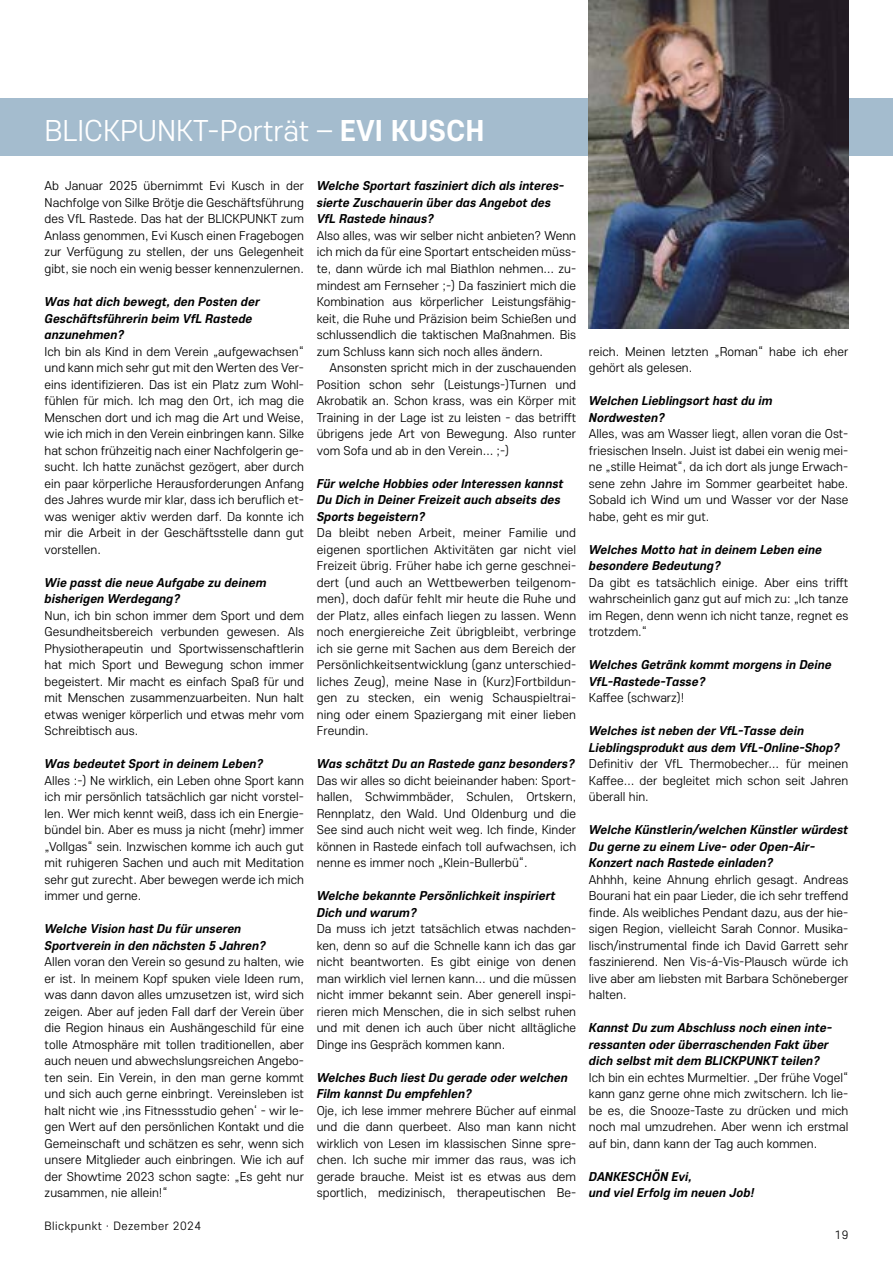
<style>
.page{position:relative;width:893px;height:1263px;background:#fff}
.page>*{position:absolute;margin:0;border:0;box-sizing:border-box;transform-origin:0 0}
.Ügross{font:300 30px "Core Sans E 35";color:#fff}
.Grundschrift_Ohne_Einzug{font:300 12.75px/16.5px "Core Sans E 35";color:#000;text-align:justify}
.Grundschrift_Ohne_Einzug-2{font:12.75px/16.5px "Core Sans E 65 Bold It";color:#000}
.Grundschrift_3mm_Einzug{font:300 12.75px/16.5px "Core Sans E 35";color:#000;text-align:justify}
.t1{font:300 12px "Core Sans E 35";letter-spacing:.04em;color:#000}
.s1{font-family:"Core Sans E 65";font-weight:700}
</style>
<div class="page">
<div style="left:0;top:98px;width:893px;height:57px;background:#a4bcce"></div>
<img style="left:589px;top:0;width:259px;height:328px">
<p class="Ügross" style="left:45px;top:111px;width:441px">BLICKPUNKT-Porträt – <span class="s1">EVI KUSCH</span></p>
<p class="Grundschrift_Ohne_Einzug" style="left:45px;top:177px;width:261px">Ab Januar 2025 übernimmt Evi Kusch in der Nachfolge von Silke Brötje die Geschäftsführung des VfL Rastede. Das hat der BLICKPUNKT zum Anlass genommen, Evi Kusch einen Fragebogen zur Verfügung zu stellen, der uns Gelegenheit gibt, sie noch ein wenig besser kennenzulernen.</p>
<p class="Grundschrift_Ohne_Einzug-2" style="left:45px;top:293px;width:217px">Was hat dich bewegt, den Posten der<br>Geschäftsführerin beim VfL Rastede anzunehmen?</p>
<p class="Grundschrift_Ohne_Einzug" style="left:45px;top:342px;width:261px">Ich bin als Kind in dem Verein „aufgewachsen“ und kann mich sehr gut mit den Werten des Ver&shy;eins identifizieren. Das ist ein Platz zum Wohl&shy;fühlen für mich. Ich mag den Ort, ich mag die Menschen dort und ich mag die Art und Weise, wie ich mich in den Verein einbringen kann. Silke hat schon frühzeitig nach einer Nachfolgerin ge&shy;sucht. Ich hatte zunächst gezögert, aber durch ein paar körperliche Herausforderungen Anfang des Jahres wurde mir klar, dass ich beruflich et&shy;was weniger aktiv werden darf. Da konnte ich mir die Arbeit in der Geschäftsstelle dann gut vorstellen.</p>
<p class="Grundschrift_Ohne_Einzug-2" style="left:45px;top:573px;width:223px">Wie passt die neue Aufgabe zu deinem bisherigen Werdegang?</p>
<p class="Grundschrift_Ohne_Einzug" style="left:45px;top:606px;width:261px">Nun, ich bin schon immer dem Sport und dem Gesundheitsbereich verbunden gewesen. Als Physiotherapeutin und Sportwissenschaftlerin hat mich Sport und Bewegung schon immer begeistert. Mir macht es einfach Spaß für und mit Menschen zusammenzuarbeiten. Nun halt etwas weniger körperlich und etwas mehr vom Schreibtisch aus.</p>
<p class="Grundschrift_Ohne_Einzug-2" style="left:45px;top:755px;width:220px">Was bedeutet Sport in deinem Leben?</p>
<p class="Grundschrift_Ohne_Einzug" style="left:45px;top:771px;width:261px">Alles :-) Ne wirklich, ein Leben ohne Sport kann ich mir persönlich tatsächlich gar nicht vorstel&shy;len. Wer mich kennt weiß, dass ich ein Energie&shy;bündel bin. Aber es muss ja nicht (mehr) immer „Vollgas“ sein. Inzwischen komme ich auch gut mit ruhigeren Sachen und auch mit Meditation sehr gut zurecht. Aber bewegen werde ich mich immer und gerne.</p>
<p class="Grundschrift_Ohne_Einzug-2" style="left:45px;top:920px;width:223px">Welche Vision hast Du für unseren<br>Sportverein in den nächsten 5 Jahren?</p>
<p class="Grundschrift_Ohne_Einzug" style="left:45px;top:953px;width:261px">Allen voran den Verein so gesund zu halten, wie er ist. In meinem Kopf spuken viele Ideen rum, was dann davon alles umzusetzen ist, wird sich zeigen. Aber auf jeden Fall darf der Verein über die Region hinaus ein Aushängeschild für eine tolle Atmosphäre mit tollen traditionellen, aber auch neuen und abwechslungsreichen Angebo&shy;ten sein. Ein Verein, in den man gerne kommt und sich auch gerne einbringt. Vereinsleben ist halt nicht wie ‚ins Fitnessstudio gehen‘ - wir le&shy;gen Wert auf den persönlichen Kontakt und die Gemeinschaft und schätzen es sehr, wenn sich unsere Mitglieder auch einbringen. Wie ich auf der Showtime 2023 schon sagte: „Es geht nur zusammen, nie allein!“</p>
<p class="t1" style="left:45px;top:1218px;width:158px">Blickpunkt · Dezember 2024</p>
<p class="Grundschrift_Ohne_Einzug-2" style="left:317px;top:177px;width:249px">Welche Sportart fasziniert dich als interes&shy;sierte Zuschauerin über das Angebot des<br>VfL Rastede hinaus?</p>
<p class="Grundschrift_Ohne_Einzug" style="left:317px;top:227px;width:261px">Also alles, was wir selber nicht anbieten? Wenn ich mich da für eine Sportart entscheiden müss&shy;te, dann würde ich mal Biathlon nehmen… zu&shy;mindest am Fernseher ;-) Da fasziniert mich die Kombination aus körperlicher Leistungsfähig&shy;keit, die Ruhe und Präzision beim Schießen und schlussendlich die taktischen Maßnahmen. Bis zum Schluss kann sich noch alles ändern.</p>
<p class="Grundschrift_3mm_Einzug" style="left:317px;top:359px;width:261px;text-indent:13px">Ansonsten spricht mich in der zuschauenden Position schon sehr (Leistungs-)Turnen und Akrobatik an. Schon krass, was ein Körper mit Training in der Lage ist zu leisten - das betrifft übrigens jede Art von Bewegung. Also runter vom Sofa und ab in den Verein… ;-)</p>
<p class="Grundschrift_Ohne_Einzug-2" style="left:317px;top:474px;width:248px">Für welche Hobbies oder Interessen kannst<br>Du Dich in Deiner Freizeit auch abseits des<br>Sports begeistern?</p>
<p class="Grundschrift_Ohne_Einzug" style="left:317px;top:524px;width:261px">Da bleibt neben Arbeit, meiner Familie und eigenen sportlichen Aktivitäten gar nicht viel Freizeit übrig. Früher habe ich gerne geschnei&shy;dert (und auch an Wettbewerben teilgenom&shy;men), doch dafür fehlt mir heute die Ruhe und der Platz, alles einfach liegen zu lassen. Wenn noch energiereiche Zeit übrigbleibt, verbringe ich sie gerne mit Sachen aus dem Bereich der Persönlichkeitsentwicklung (ganz unterschied&shy;liches Zeug), meine Nase in (Kurz)Fortbildun&shy;gen zu stecken, ein wenig Schauspieltrai&shy;ning oder einem Spaziergang mit einer lieben Freundin.</p>
<p class="Grundschrift_Ohne_Einzug-2" style="left:317px;top:755px;width:260px">Was schätzt Du an Rastede ganz besonders?</p>
<p class="Grundschrift_Ohne_Einzug" style="left:317px;top:771px;width:261px">Das wir alles so dicht beieinander haben: Sport&shy;hallen, Schwimmbäder, Schulen, Ortskern, Rennplatz, den Wald. Und Oldenburg und die See sind auch nicht weit weg. Ich finde, Kinder können in Rastede einfach toll aufwachsen, ich nenne es immer noch „Klein-Bullerbü“.</p>
<p class="Grundschrift_Ohne_Einzug-2" style="left:317px;top:887px;width:240px">Welche bekannte Persönlichkeit inspiriert<br>Dich und warum?</p>
<p class="Grundschrift_Ohne_Einzug" style="left:317px;top:920px;width:261px">Da muss ich jetzt tatsächlich etwas nachden&shy;ken, denn so auf die Schnelle kann ich das gar nicht beantworten. Es gibt einige von denen man wirklich viel lernen kann… und die müssen nicht immer bekannt sein. Aber generell inspi&shy;rieren mich Menschen, die in sich selbst ruhen und mit denen ich auch über nicht alltägliche Dinge ins Gespräch kommen kann.</p>
<p class="Grundschrift_Ohne_Einzug-2" style="left:317px;top:1068px;width:252px">Welches Buch liest Du gerade oder welchen<br>Film kannst Du empfehlen?</p>
<p class="Grundschrift_Ohne_Einzug" style="left:317px;top:1101px;width:261px">Oje, ich lese immer mehrere Bücher auf einmal und die dann querbeet. Also man kann nicht wirklich von Lesen im klassischen Sinne spre&shy;chen. Ich suche mir immer das raus, was ich gerade brauche. Meist ist es etwas aus dem sportlich, medizinisch, therapeutischen Be-</p>
<p class="Grundschrift_Ohne_Einzug" style="left:589px;top:342px;width:261px">reich. Meinen letzten „Roman“ habe ich eher gehört als gelesen.</p>
<p class="Grundschrift_Ohne_Einzug-2" style="left:589px;top:392px;width:185px">Welchen Lieblingsort hast du im<br>Nordwesten?</p>
<p class="Grundschrift_Ohne_Einzug" style="left:589px;top:425px;width:261px">Alles, was am Wasser liegt, allen voran die Ost&shy;friesischen Inseln. Juist ist dabei ein wenig mei&shy;ne „stille Heimat“, da ich dort als junge Erwach&shy;sene zehn Jahre im Sommer gearbeitet habe.<br>Sobald ich Wind um und Wasser vor der Nase habe, geht es mir gut.</p>
<p class="Grundschrift_Ohne_Einzug-2" style="left:589px;top:540px;width:235px">Welches Motto hat in deinem Leben eine besondere Bedeutung?</p>
<p class="Grundschrift_Ohne_Einzug" style="left:589px;top:573px;width:261px">Da gibt es tatsächlich einige. Aber eins trifft wahrscheinlich ganz gut auf mich zu: „Ich tanze im Regen, denn wenn ich nicht tanze, regnet es trotzdem.“</p>
<p class="Grundschrift_Ohne_Einzug-2" style="left:589px;top:656px;width:244px">Welches Getränk kommt morgens in Deine<br>VfL-Rastede-Tasse?</p>
<p class="Grundschrift_Ohne_Einzug" style="left:589px;top:689px;width:97px">Kaffee (schwarz)!</p>
<p class="Grundschrift_Ohne_Einzug-2" style="left:589px;top:722px;width:253px">Welches ist neben der VfL-Tasse dein<br>Lieblingsprodukt aus dem VfL-Online-Shop?</p>
<p class="Grundschrift_Ohne_Einzug" style="left:589px;top:755px;width:261px">Definitiv der VfL Thermobecher… für meinen Kaffee… der begleitet mich schon seit Jahren überall hin.</p>
<p class="Grundschrift_Ohne_Einzug-2" style="left:589px;top:821px;width:261px">Welche Künstlerin/welchen Künstler würdest<br>Du gerne zu einem Live- oder Open-Air-<br>Konzert nach Rastede einladen?</p>
<p class="Grundschrift_Ohne_Einzug" style="left:589px;top:870px;width:261px">Ahhhh, keine Ahnung ehrlich gesagt. Andreas Bourani hat ein paar Lieder, die ich sehr treffend finde. Als weibliches Pendant dazu, aus der hie&shy;sigen Region, vielleicht Sarah Connor. Musika&shy;lisch/instrumental finde ich David Garrett sehr faszinierend. Nen Vis-á-Vis-Plausch würde ich live aber am liebsten mit Barbara Schöneberger halten.</p>
<p class="Grundschrift_Ohne_Einzug-2" style="left:589px;top:1019px;width:245px">Kannst Du zum Abschluss noch einen inte&shy;ressanten oder überraschenden Fakt über dich selbst mit dem BLICKPUNKT teilen?</p>
<p class="Grundschrift_Ohne_Einzug" style="left:589px;top:1068px;width:261px">Ich bin ein echtes Murmeltier. „Der frühe Vogel“ kann ganz gerne ohne mich zwitschern. Ich lie&shy;be es, die Snooze-Taste zu drücken und mich noch mal umzudrehen. Aber wenn ich erstmal auf bin, dann kann der Tag auch kommen.</p>
<p class="Grundschrift_Ohne_Einzug-2" style="left:589px;top:1167px;width:105px">DANKESCHÖN Evi,</p>
<p class="Grundschrift_Ohne_Einzug-2" style="left:589px;top:1184px;width:167px">und viel Erfolg im neuen Job!</p>
<p class="t1" style="left:834px;top:1227px;width:15px">19</p>
</div>
